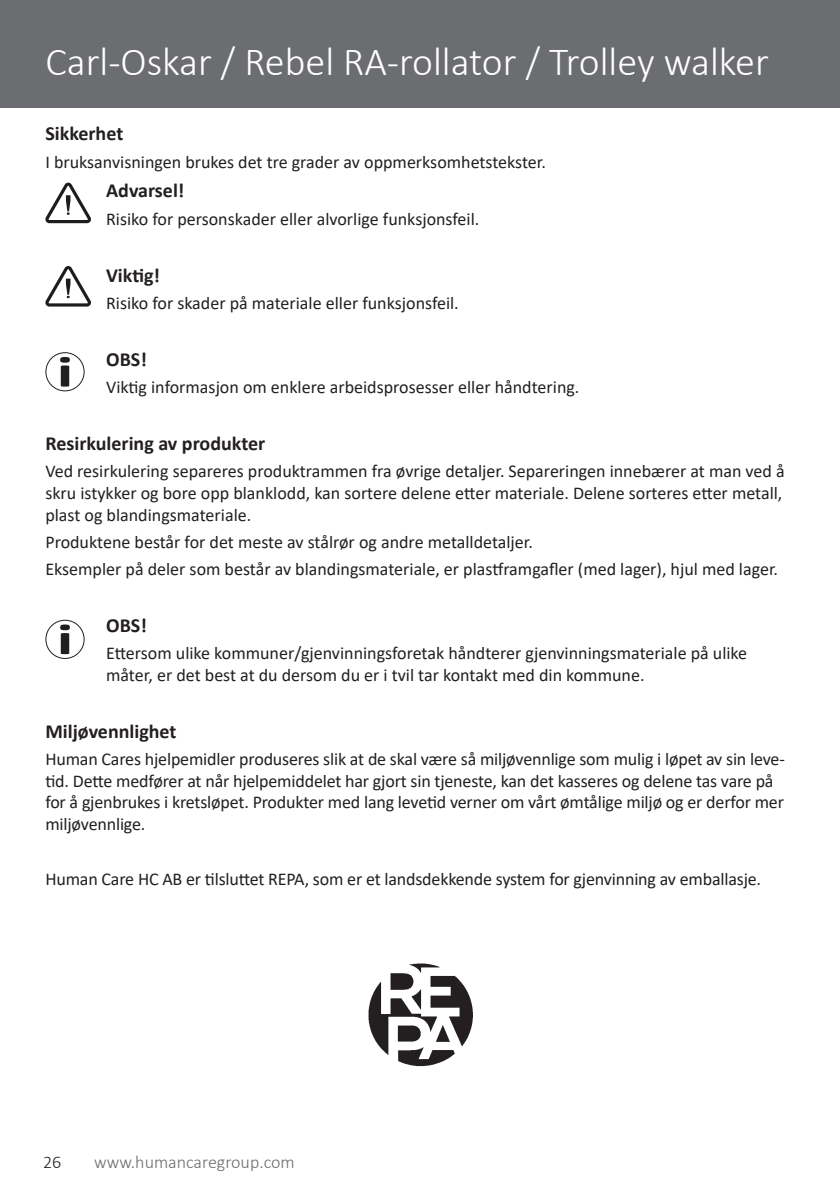
<style>
.page{position:relative;width:840px;height:1191px;background:#fff}
.page>*{position:absolute;margin:0;border:0;box-sizing:border-box;transform-origin:0 0}
.t1{font:300 40px "Calibri";color:#fff}
.Body_Headline{font:700 20px "Calibri";color:#231f20}
.Body_text{font:18px/21.6px "Calibri";color:#231f20}
.t2{font:300 18px "Calibri";color:#6c6d70}
.t3{font:300 18px "Calibri";color:#231f20}
</style>
<div class="page">
<div style="left:0;top:0;width:839px;height:108px;background:#6c6d70"></div>
<svg style="left:45px;top:183px;width:46px;height:40px"></svg>
<svg style="left:45px;top:266px;width:46px;height:40px"></svg>
<svg style="left:60px;top:357px;width:10px;height:29px"></svg>
<div style="left:45px;top:352px;width:40px;height:39px;border:1px solid #231f20;border-radius:50%"></div>
<svg style="left:60px;top:624px;width:10px;height:30px"></svg>
<div style="left:45px;top:620px;width:40px;height:39px;border:1px solid #231f20;border-radius:50%"></div>
<img style="left:368px;top:963px;width:105px;height:104px">
<h1 class="t1" style="left:45px;top:37px;width:724px">Carl-Oskar / Rebel RA-rollator / Trolley walker</h1>
<p class="Body_Headline" style="left:45px;top:120px;width:79px">Sikkerhet</p>
<p class="Body_text" style="left:45px;top:150px;width:501px">I bruksanvisningen brukes det tre grader av oppmerksomhetstekster.</p>
<p class="Body_Headline" style="left:106px;top:176px;width:80px">Advarsel!</p>
<p class="Body_text" style="left:106px;top:207px;width:374px">Risiko for personskader eller alvorlige funksjonsfeil.</p>
<p class="Body_Headline" style="left:106px;top:261px;width:55px">Viktig!</p>
<p class="Body_text" style="left:106px;top:291px;width:354px">Risiko for skader på materiale eller funksjonsfeil.</p>
<p class="Body_Headline" style="left:106px;top:345px;width:42px">OBS!</p>
<p class="Body_text" style="left:106px;top:376px;width:474px">Viktig informasjon om enklere arbeidsprosesser eller håndtering.</p>
<p class="Body_Headline" style="left:45px;top:429px;width:221px">Resirkulering av produkter</p>
<p class="Body_text" style="left:45px;top:460px;width:740px">Ved resirkulering separeres produktrammen fra øvrige detaljer. Separeringen innebærer at man ved å skru istykker og bore opp blanklodd, kan sortere delene etter materiale. Delene sorteres etter metall, plast og blandingsmateriale.</p>
<p class="Body_text" style="left:45px;top:530px;width:488px">Produktene består for det meste av stålrør og andre metalldetaljer.</p>
<p class="Body_text" style="left:45px;top:558px;width:733px">Eksempler på deler som består av blandingsmateriale, er plastframgafler (med lager), hjul med lager.</p>
<p class="Body_Headline" style="left:106px;top:611px;width:42px">OBS!</p>
<p class="Body_text" style="left:106px;top:642px;width:642px">Ettersom ulike kommuner/gjenvinningsforetak håndterer gjenvinningsmateriale på ulike måter, er det best at du dersom du er i tvil tar kontakt med din kommune.</p>
<p class="Body_Headline" style="left:45px;top:717px;width:132px">Miljøvennlighet</p>
<p class="Body_text" style="left:45px;top:748px;width:740px">Human Cares hjelpemidler produseres slik at de skal være så miljøvennlige som mulig i løpet av sin leve&shy;tid. Dette medfører at når hjelpemiddelet har gjort sin tjeneste, kan det kasseres og delene tas vare på for å gjenbrukes i kretsløpet. Produkter med lang levetid verner om vårt ømtålige miljø og er derfor mer miljøvennlige.</p>
<p class="Body_text" style="left:45px;top:867px;width:716px">Human Care HC AB er tilsluttet REPA, som er et landsdekkende system for gjenvinning av emballasje.</p>
<p class="t3" style="left:43px;top:1151px;width:20px">26</p>
<p class="t2" style="left:94px;top:1151px;width:202px">www.humancaregroup.com</p>
</div>
